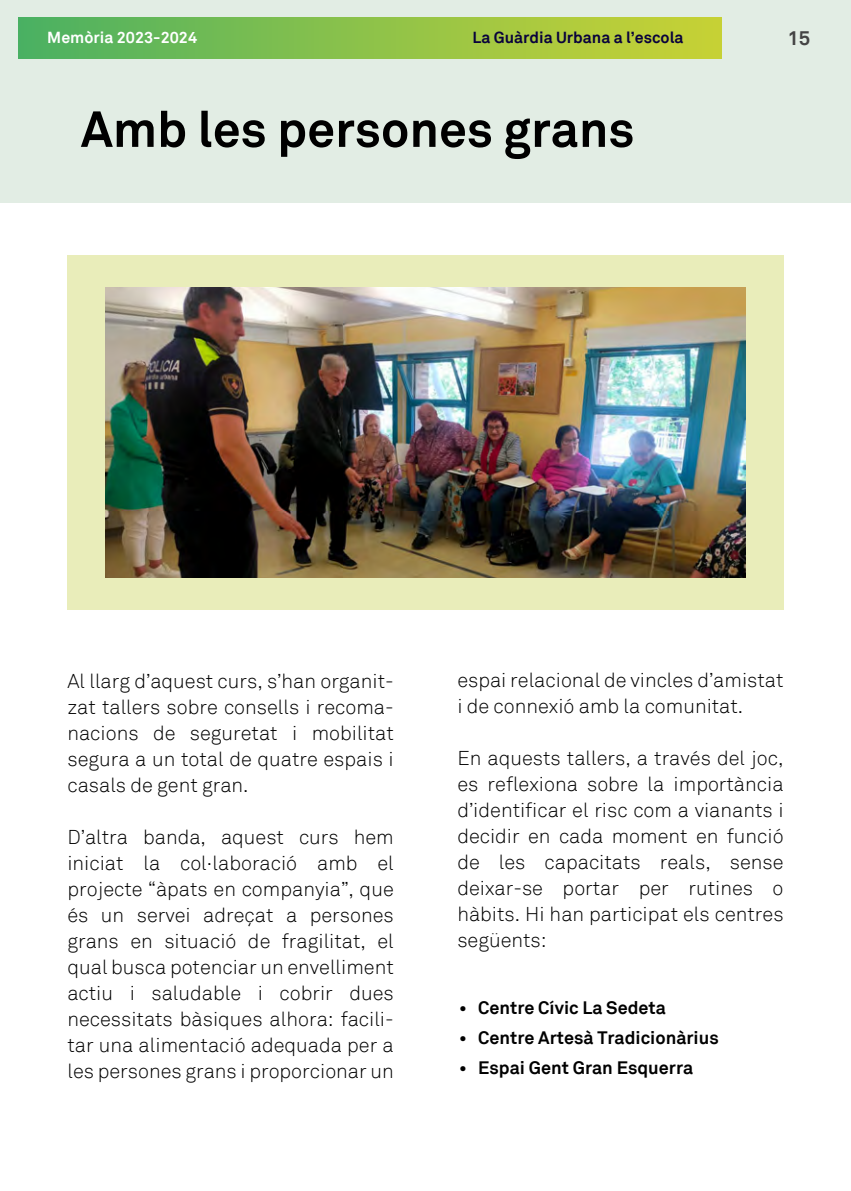
<style>
.page{position:relative;width:851px;height:1191px;background:#fff}
.page>*{position:absolute;margin:0;border:0;box-sizing:border-box;transform-origin:0 0}
.t1{font:700 50px "Akkurat";color:#000}
.t2{font:300 20px/26px "Akkurat";color:#000;text-align:justify}
.t3{font:700 20px "Akkurat";color:#444}
.t4{font:700 18px "Akkurat";color:#000}
.t5{font:700 16px "Akkurat";color:#09023c}
.t6{font:700 16px "Akkurat";color:#fff}
</style>
<div class="page">
<div style="left:67px;top:255px;width:716px;height:355px;background:#e9edba"></div>
<div style="left:1px;top:0;width:849px;height:203px;background:#e2ede4"></div>
<div style="left:18px;top:18px;width:703px;height:40px;background:linear-gradient(to right,#4cb162,#ccd333)"></div>
<img style="left:105px;top:288px;width:640px;height:289px">
<p class="t6" style="left:47px;top:27px;width:151px">Memòria 2023-2024</p>
<p class="t5" style="left:472px;top:27px;width:212px">La Guàrdia Urbana a l’escola</p>
<p class="t3" style="left:787px;top:25px;width:24px">15</p>
<h1 class="t1" style="left:81px;top:98px;width:555px">Amb les persones grans</h1>
<p class="t2" style="left:67px;top:668px;width:328px">Al llarg d’aquest curs, s’han organit&shy;zat tallers sobre consells i recoma&shy;nacions de seguretat i mobilitat segura a un total de quatre espais i casals de gent gran.</p>
<p class="t2" style="left:67px;top:824px;width:328px">D’altra banda, aquest curs hem iniciat la col·laboració amb el projecte “àpats en companyia”, que és un servei adreçat a persones grans en situació de fragilitat, el qual busca potenciar un envelliment actiu i saludable i cobrir dues necessitats bàsiques alhora: facili&shy;tar una alimentació adequada per a les persones grans i proporcionar un</p>
<p class="t2" style="left:457px;top:667px;width:327px">espai relacional de vincles d’amistat i de connexió amb la comunitat.</p>
<p class="t2" style="left:457px;top:745px;width:328px">En aquests tallers, a través del joc, es reflexiona sobre la importància d’identificar el risc com a vianants i decidir en cada moment en funció de les capacitats reals, sense deixar-se portar per rutines o hàbits. Hi han participat els centres següents:</p>
<p class="t4" style="left:459px;top:996px;width:208px">• Centre Cívic La Sedeta</p>
<p class="t4" style="left:459px;top:1026px;width:261px">• Centre Artesà Tradicionàrius</p>
<p class="t4" style="left:459px;top:1056px;width:235px">• Espai Gent Gran Esquerra</p>
</div>
